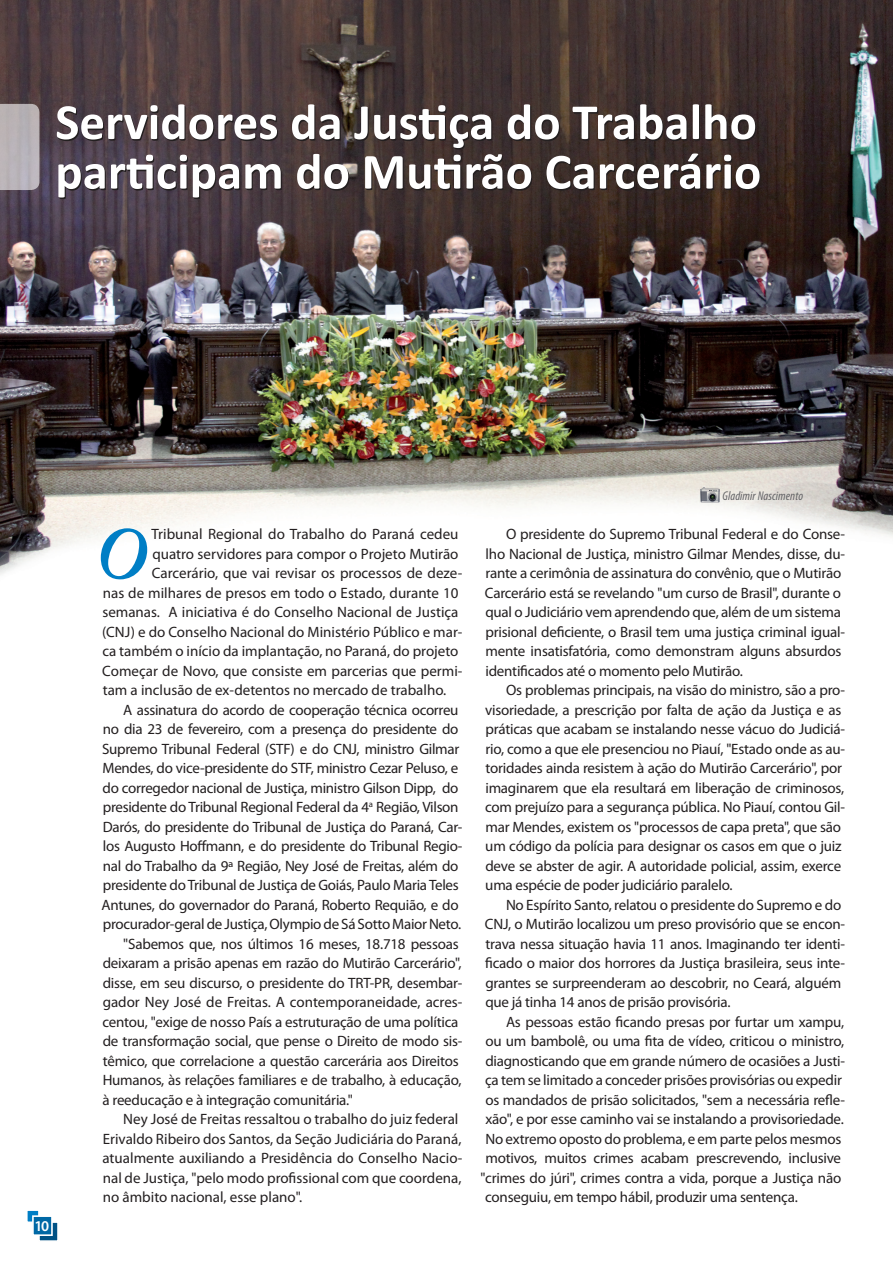
<style>
.page{position:relative;width:893px;height:1263px;background:#fff}
.page>*{position:absolute;margin:0;border:0;box-sizing:border-box;transform-origin:0 0}
.t1{font:italic 600 72.9px "Adobe Caslon Pro";color:#007ec5}
.t2{font:700 51px/49.5px "Calibri";color:#fff}
.t3{font:15px/19.5px "Myriad Pro";letter-spacing:-.015em;color:#231f20}
.t4{font:600 15px "Myriad Pro";color:#fff}
.t5{font:italic condensed 12.75px "Myriad Pro";letter-spacing:.005em;color:#636366}
</style>
<div class="page">
<div style="left:38px;top:1221px;width:21px;height:21px;background:#005285;border:2px solid #fff"></div>
<div style="left:27px;top:1210px;width:12px;height:12px;background:#007ec5;border:1px solid #fff"></div>
<div style="left:32px;top:1215px;width:21px;height:21px;background:#0068a5;border:2px solid #fff"></div>
<img style="left:0;top:0;width:893px;height:575px">
<svg style="left:0;top:104px;width:39px;height:86px;background:#b8b2b6"></svg>
<img style="left:699px;top:488px;width:22px;height:14px">
<h2 class="t2" style="left:55px;top:95px;width:708px">Servidores da Justiça do Trabalho participam do Mutirão Carcerário</h2>
<p class="t4" style="left:34px;top:1216px;width:16px">10</p>
<h1 class="t1" style="left:95px;top:510px;width:54px">O</h1>
<p class="t3" style="left:151px;top:524px;width:309px">Tribunal Regional do Trabalho do Paraná cedeu</p>
<p class="t3" style="left:152px;top:544px;width:308px">quatro servidores para compor o Projeto Mutirão</p>
<p class="t3" style="left:152px;top:563px;width:312px">Carcerário, que vai revisar os processos de deze-</p>
<p class="t3" style="left:103px;top:583px;width:357px">nas de milhares de presos em todo o Estado, durante 10</p>
<p class="t3" style="left:102px;top:602px;width:358px">semanas. A iniciativa é do Conselho Nacional de Justiça</p>
<p class="t3" style="left:102px;top:622px;width:362px">(CNJ) e do Conselho Nacional do Ministério Público e mar-</p>
<p class="t3" style="left:102px;top:641px;width:358px">ca também o início da implantação, no Paraná, do projeto</p>
<p class="t3" style="left:102px;top:661px;width:362px">Começar de Novo, que consiste em parcerias que permi-</p>
<p class="t3" style="left:103px;top:680px;width:345px">tam a inclusão de ex-detentos no mercado de trabalho.</p>
<p class="t3" style="left:123px;top:700px;width:337px">A assinatura do acordo de cooperação técnica ocorreu</p>
<p class="t3" style="left:103px;top:719px;width:357px">no dia 23 de fevereiro, com a presença do presidente do</p>
<p class="t3" style="left:102px;top:739px;width:359px">Supremo Tribunal Federal (STF) e do CNJ, ministro Gilmar</p>
<p class="t3" style="left:103px;top:758px;width:357px">Mendes, do vice-presidente do STF, ministro Cezar Peluso, e</p>
<p class="t3" style="left:103px;top:778px;width:357px">do corregedor nacional de Justiça, ministro Gilson Dipp, do</p>
<p class="t3" style="left:103px;top:797px;width:357px">presidente do Tribunal Regional Federal da 4<sup>a</sup> Região, Vilson</p>
<p class="t3" style="left:103px;top:817px;width:361px">Darós, do presidente do Tribunal de Justiça do Paraná, Car-</p>
<p class="t3" style="left:103px;top:836px;width:361px">los Augusto Hoffmann, e do presidente do Tribunal Regio-</p>
<p class="t3" style="left:103px;top:856px;width:357px">nal do Trabalho da 9ª Região, Ney José de Freitas, além do</p>
<p class="t3" style="left:103px;top:875px;width:357px">presidente do Tribunal de Justiça de Goiás, Paulo Maria Teles</p>
<p class="t3" style="left:102px;top:895px;width:358px">Antunes, do governador do Paraná, Roberto Requião, e do</p>
<p class="t3" style="left:103px;top:914px;width:360px">procurador-geral de Justiça, Olympio de Sá Sotto Maior Neto.</p>
<p class="t3" style="left:123px;top:934px;width:337px">"Sabemos que, nos últimos 16 meses, 18.718 pessoas</p>
<p class="t3" style="left:103px;top:953px;width:360px">deixaram a prisão apenas em razão do Mutirão Carcerário",</p>
<p class="t3" style="left:103px;top:973px;width:361px">disse, em seu discurso, o presidente do TRT-PR, desembar-</p>
<p class="t3" style="left:103px;top:992px;width:361px">gador Ney José de Freitas. A contemporaneidade, acres-</p>
<p class="t3" style="left:102px;top:1012px;width:358px">centou, "exige de nosso País a estruturação de uma política</p>
<p class="t3" style="left:103px;top:1031px;width:361px">de transformação social, que pense o Direito de modo sis-</p>
<p class="t3" style="left:103px;top:1051px;width:357px">têmico, que correlacione a questão carcerária aos Direitos</p>
<p class="t3" style="left:103px;top:1070px;width:360px">Humanos, às relações familiares e de trabalho, à educação,</p>
<p class="t3" style="left:103px;top:1090px;width:252px">à reeducação e à integração comunitária."</p>
<p class="t3" style="left:123px;top:1109px;width:337px">Ney José de Freitas ressaltou o trabalho do juiz federal</p>
<p class="t3" style="left:103px;top:1129px;width:360px">Erivaldo Ribeiro dos Santos, da Seção Judiciária do Paraná,</p>
<p class="t3" style="left:102px;top:1148px;width:361px">atualmente auxiliando a Presidência do Conselho Nacio-</p>
<p class="t3" style="left:103px;top:1168px;width:360px">nal de Justiça, "pelo modo profissional com que coordena,</p>
<p class="t3" style="left:103px;top:1187px;width:201px">no âmbito nacional, esse plano".</p>
<p class="t5" style="left:722px;top:488px;width:82px">Gladimir Nascimento</p>
<p class="t3" style="left:485px;top:524px;width:362px;text-indent:21px">O presidente do Supremo Tribunal Federal e do Conse&shy;lho Nacional de Justiça, ministro Gilmar Mendes, disse, du&shy;rante a cerimônia de assinatura do convênio, que o Mutirão Carcerário está se revelando "um curso de Brasil", durante o qual o Judiciário vem aprendendo que, além de um sistema prisional deficiente, o Brasil tem uma justiça criminal igual&shy;mente insatisfatória, como demonstram alguns absurdos identificados até o momento pelo Mutirão.</p>
<p class="t3" style="left:485px;top:680px;width:362px;text-indent:21px">Os problemas principais, na visão do ministro, são a pro&shy;visoriedade, a prescrição por falta de ação da Justiça e as práticas que acabam se instalando nesse vácuo do Judiciá&shy;rio, como a que ele presenciou no Piauí, "Estado onde as au&shy;toridades ainda resistem à ação do Mutirão Carcerário", por imaginarem que ela resultará em liberação de criminosos, com prejuízo para a segurança pública. No Piauí, contou Gil&shy;mar Mendes, existem os "processos de capa preta", que são um código da polícia para designar os casos em que o juiz deve se abster de agir. A autoridade policial, assim, exerce uma espécie de poder judiciário paralelo.</p>
<p class="t3" style="left:485px;top:895px;width:362px;text-indent:21px">No Espírito Santo, relatou o presidente do Supremo e do CNJ, o Mutirão localizou um preso provisório que se encon&shy;trava nessa situação havia 11 anos. Imaginando ter identi&shy;ficado o maior dos horrores da Justiça brasileira, seus inte&shy;grantes se surpreenderam ao descobrir, no Ceará, alguém que já tinha 14 anos de prisão provisória.</p>
<p class="t3" style="left:506px;top:1012px;width:340px">As pessoas estão ficando presas por furtar um xampu,</p>
<p class="t3" style="left:485px;top:1031px;width:360px">ou um bambolê, ou uma fita de vídeo, criticou o ministro,</p>
<p class="t3" style="left:485px;top:1051px;width:361px">diagnosticando que em grande número de ocasiões a Justi-</p>
<p class="t3" style="left:485px;top:1070px;width:358px">ça tem se limitado a conceder prisões provisórias ou expedir</p>
<p class="t3" style="left:485px;top:1090px;width:361px">os mandados de prisão solicitados, "sem a necessária refle-</p>
<p class="t3" style="left:485px;top:1109px;width:360px">xão", e por esse caminho vai se instalando a provisoriedade.</p>
<p class="t3" style="left:485px;top:1129px;width:357px">No extremo oposto do problema, e em parte pelos mesmos</p>
<p class="t3" style="left:485px;top:1148px;width:357px">motivos, muitos crimes acabam prescrevendo, inclusive</p>
<p class="t3" style="left:481px;top:1168px;width:362px">"crimes do júri", crimes contra a vida, porque a Justiça não</p>
<p class="t3" style="left:485px;top:1187px;width:314px">conseguiu, em tempo hábil, produzir uma sentença.</p>
</div>
